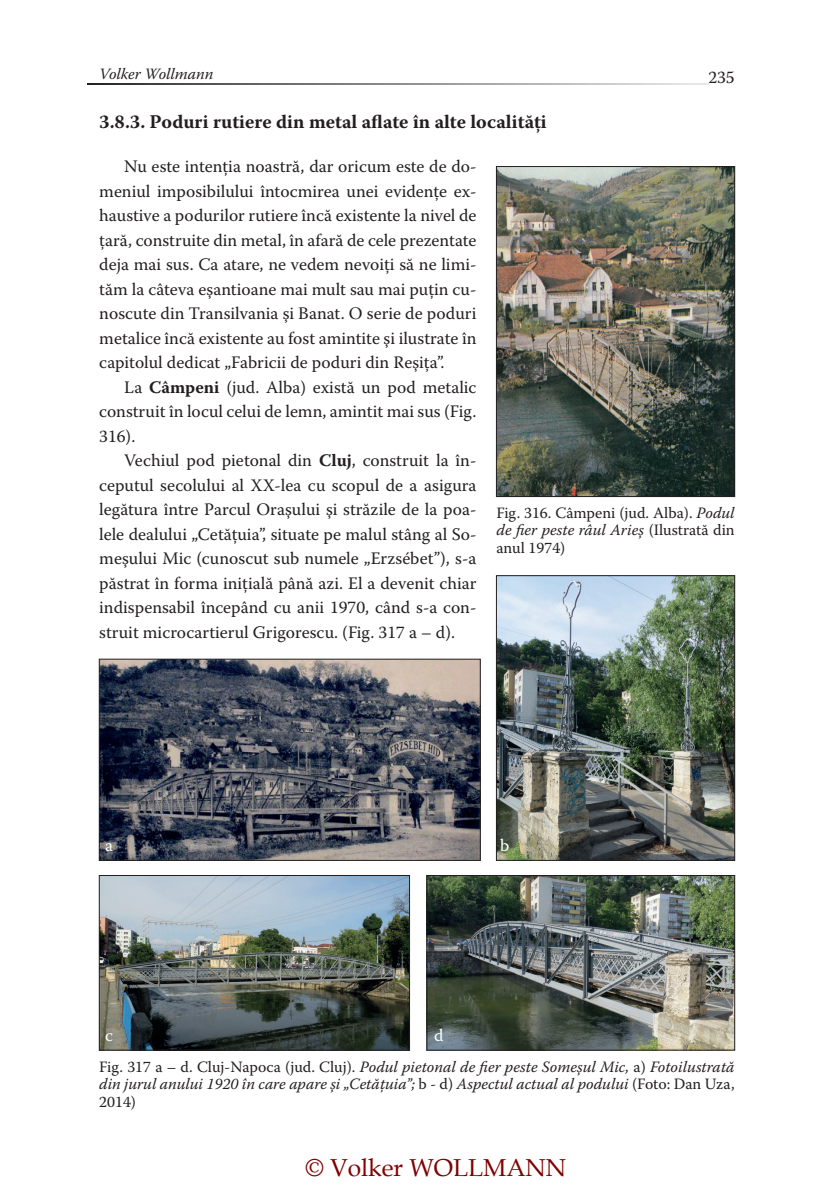
<style>
.page{position:relative;width:834px;height:1196px;background:#fff}
.page>*{position:absolute;margin:0;border:0;box-sizing:border-box;transform-origin:0 0}
.t1{font:24.5px "Book Antiqua";color:#800000}
.t2{font:700 19.25px "Warnock Pro";color:#231f20}
.t3{font:17.5px/24.5px "Warnock Pro";color:#231f20;text-align:justify}
.t4{font:17.5px "Warnock Pro";color:#fff}
.t5{font:italic 15.75px/17.5px "Warnock Pro";color:#231f20;text-align:justify}
.t6{font:15.75px/17.5px "Warnock Pro";color:#231f20;text-align:justify}
.s1{font-weight:700}
.s2{font-style:italic}
.s3{font-style:normal}
</style>
<div class="page">
<svg style="left:88px;top:83px;width:620px;height:1px"></svg>
<img style="left:498px;top:168px;width:234px;height:326px">
<div style="left:496px;top:166px;width:238px;height:330px;border:1px solid #231f20"></div>
<img style="left:101px;top:661px;width:377px;height:197px">
<div style="left:99px;top:659px;width:381px;height:201px;border:1px solid #231f20"></div>
<img style="left:101px;top:877px;width:306px;height:171px">
<div style="left:99px;top:875px;width:310px;height:175px;border:1px solid #231f20"></div>
<img style="left:429px;top:877px;width:303px;height:171px">
<div style="left:427px;top:875px;width:307px;height:175px;border:1px solid #231f20"></div>
<img style="left:498px;top:577px;width:234px;height:281px">
<div style="left:496px;top:575px;width:238px;height:285px;border:1px solid #231f20"></div>
<p class="t5" style="left:99px;top:65px;width:115px">Volker Wollmann</p>
<p class="t3" style="left:708px;top:64px;width:28px">235</p>
<p class="t2" style="left:99px;top:110px;width:449px">3.8.3. Poduri rutiere din metal aflate în alte localităţi</p>
<p class="t3" style="left:99px;top:154px;width:378px;text-indent:25px">Nu este intenţia noastră, dar oricum este de do&shy;meniul imposibilului întocmirea unei evidenţe ex&shy;haustive a podurilor rutiere încă existente la nivel de ţară, construite din metal, în afară de cele prezentate deja mai sus. Ca atare, ne vedem nevoiţi să ne limi&shy;tăm la câteva eşantioane mai mult sau mai puţin cu&shy;noscute din Transilvania şi Banat. O serie de poduri metalice încă existente au fost amintite şi ilustrate în capitolul dedicat „Fabricii de poduri din Reşiţa”.</p>
<p class="t3" style="left:99px;top:374px;width:378px;text-indent:25px">La <span class="s1">Câmpeni</span> (jud. Alba) există un pod metalic construit în locul celui de lemn, amintit mai sus (Fig.<br>316).</p>
<p class="t3" style="left:99px;top:448px;width:379px;text-indent:25px">Vechiul pod pietonal din <span class="s1">Cluj</span>, construit la în&shy;ceputul secolului al XX-lea cu scopul de a asigura legătura între Parcul Oraşului şi străzile de la poa&shy;lele dealului „Cetăţuia”, situate pe malul stâng al So&shy;meşului Mic (cunoscut sub numele „Erzsébet”), s-a păstrat în forma iniţială până azi. El a devenit chiar indispensabil începând cu anii 1970, când s-a con&shy;struit microcartierul Grigorescu. (Fig. 317 a – d).</p>
<p class="t6" style="left:496px;top:503px;width:240px">Fig. 316. Câmpeni (jud. Alba). <span class="s2">Podul de fier peste râul Arieş</span> (Ilustrată din anul 1974)</p>
<p class="t4" style="left:105px;top:834px;width:9px">a</p>
<p class="t4" style="left:500px;top:834px;width:11px">b</p>
<p class="t4" style="left:105px;top:1024px;width:9px">c</p>
<p class="t4" style="left:434px;top:1024px;width:11px">d</p>
<p class="t5" style="left:99px;top:1057px;width:636px"><span class="s3">Fig. 317 a – d. Cluj-Napoca (jud. Cluj).</span> Podul pietonal de fier peste Someşul Mic, <span class="s3">a)</span> Fotoilustrată din jurul anului 1920 în care apare şi „Cetăţuia”; <span class="s3">b - d)</span> Aspectul actual al podului <span class="s3">(Foto: Dan Uza, 2014)</span></p>
<h1 class="t1" style="left:305px;top:1150px;width:262px">© Volker WOLLMANN</h1>
</div>
